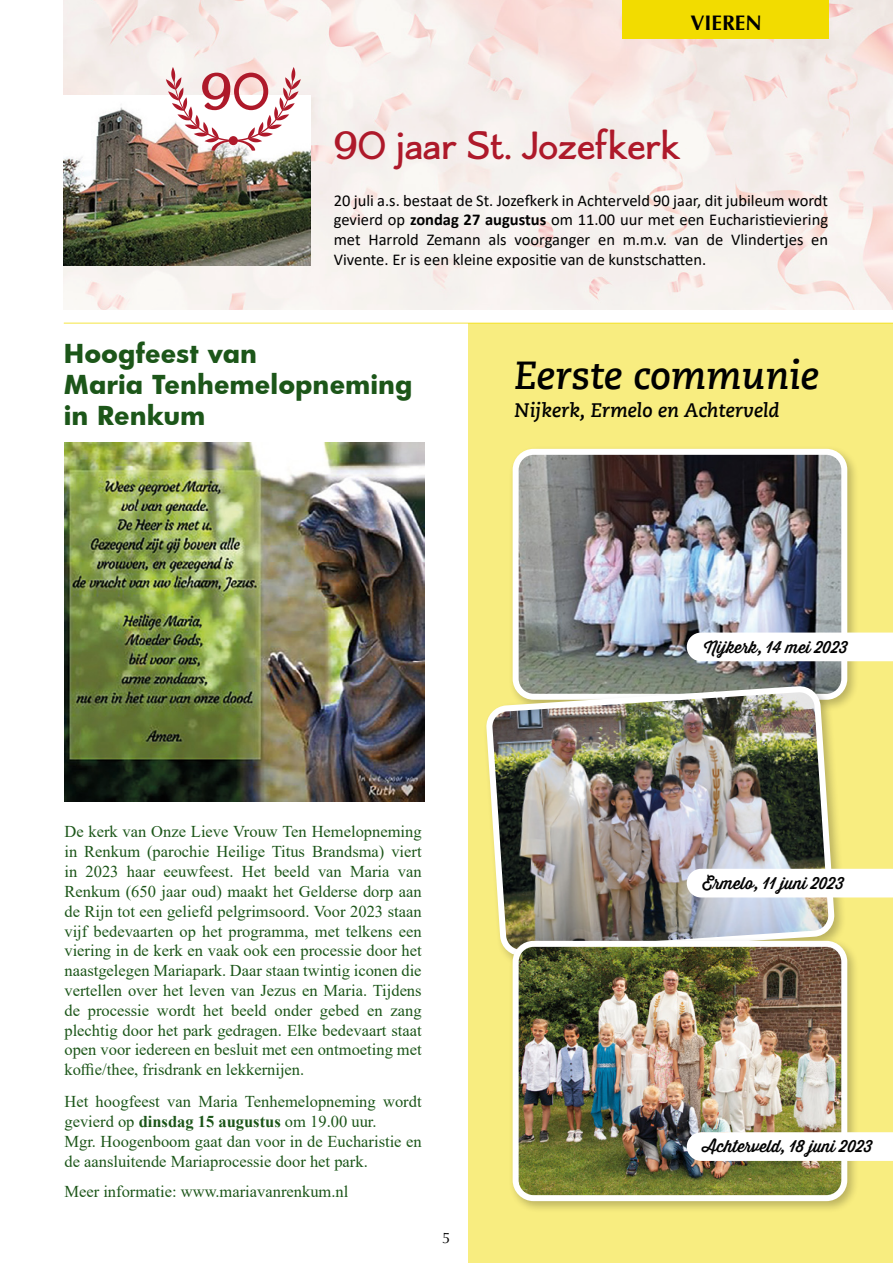
<style>
.page{position:relative;width:893px;height:1263px;background:#fff}
.page>*{position:absolute;margin:0;border:0;box-sizing:border-box;transform-origin:0 0}
.t1{font:55.5px "Boucherie Flared";color:#ae192a}
.t2{font:42px "Boucherie Flared";letter-spacing:-.02em;color:#ae192a}
.t3{font:39px "Caecilia Bold Italic Os F";color:#000}
.t4{font:700 25.5px/30.6px "Futura";color:#1c5619}
.t5{font:700 21px "Optima";color:#000}
.t6{font:19.5px "Caecilia Bold Italic Os F";color:#000}
.t7{font:16.5px/19.8px "Times New Roman";color:#1c5619;text-align:justify}
.t8{font:16.5px/19.8px "Calibri";color:#000;text-align:justify}
.t9{font:16.5px "Thirsty Rough Reg";color:#000}
.t10{font:15px "Optima";color:#000}
.s1{font-weight:700}
</style>
<div class="page">
<div style="left:468px;top:323px;width:425px;height:940px;background:#f8ed80"></div>
<img style="left:64px;top:0;width:829px;height:309px">
<div style="left:622px;top:0;width:206px;height:39px;background:#f2dc00"></div>
<img style="left:64px;top:95px;width:246px;height:171px">
<div style="left:508px;top:444px;width:352px;height:268px;background:#000;opacity:.25"></div>
<img style="left:516px;top:452px;width:328px;height:230px">
<div style="left:513px;top:449px;width:334px;height:251px;border:6px solid #fff;border-radius:18px"></div>
<div style="left:482px;top:682px;width:365px;height:286px;background:#000;opacity:.25"></div>
<img style="left:489px;top:689px;width:343px;height:264px">
<div style="left:508px;top:936px;width:352px;height:278px;background:#000;opacity:.25"></div>
<img style="left:516px;top:946px;width:328px;height:249px">
<div style="left:513px;top:941px;width:334px;height:260px;border:6px solid #fff;border-radius:18px"></div>
<img style="left:65px;top:442px;width:359px;height:359px">
<svg style="left:166px;top:67px;width:135px;height:84px"></svg>
<hr style="left:64px;top:322px;width:829px;height:2px;background:#f2dc00">
<div style="left:687px;top:632px;width:206px;height:29px;background:#fff"></div>
<div style="left:687px;top:869px;width:206px;height:28px;background:#fff"></div>
<svg style="left:687px;top:1132px;width:206px;height:29px;background:#fbfbfb"></svg>
<h1 class="t1" style="left:201px;top:59px;width:71px">90</h1>
<p class="t5" style="left:690px;top:11px;width:73px">VIEREN</p>
<h2 class="t2" style="left:334px;top:121px;width:348px">90 jaar St. Jozefkerk</h2>
<p class="t8" style="left:334px;top:190px;width:496px">20 juli a.s. bestaat de St. Jozefkerk in Achterveld 90 jaar, dit jubileum wordt gevierd op <span class="s1">zondag 27 augustus</span> om 11.00 uur met een Eucharistieviering met Harrold Zemann als voorganger en m.m.v. van de Vlindertjes en Vivente. Er is een kleine expositie van de kunstschatten.</p>
<h3 class="t4" style="left:64px;top:338px;width:350px">Hoogfeest van<br>Maria Tenhemelopneming in Renkum</h3>
<h3 class="t3" style="left:515px;top:353px;width:306px">Eerste communie</h3>
<p class="t6" style="left:515px;top:399px;width:267px">Nijkerk, Ermelo en Achterveld</p>
<p class="t7" style="left:64px;top:821px;width:359px">De kerk van Onze Lieve Vrouw Ten Hemelopneming in Renkum (parochie Heilige Titus Brandsma) viert in 2023 haar eeuwfeest. Het beeld van Maria van Renkum (650 jaar oud) maakt het Gelderse dorp aan de Rijn tot een geliefd pelgrimsoord. Voor 2023 staan vijf bedevaarten op het programma, met telkens een viering in de kerk en vaak ook een processie door het naastgelegen Mariapark. Daar staan twintig iconen die vertellen over het leven van Jezus en Maria. Tijdens de processie wordt het beeld onder gebed en zang plechtig door het park gedragen. Elke bedevaart staat open voor iedereen en besluit met een ontmoeting met koffie/thee, frisdrank en lekkernijen.</p>
<p class="t7" style="left:64px;top:1091px;width:359px;text-align:left">Het hoogfeest van Maria Tenhemelopneming wordt gevierd op <span class="s1">dinsdag 15 augustus</span> om 19.00 uur.<br>Mgr. Hoogenboom gaat dan voor in de Eucharistie en de aansluitende Mariaprocessie door het park.</p>
<p class="t7" style="left:64px;top:1181px;width:285px">Meer informatie: www.mariavanrenkum.nl</p>
<p class="t10" style="left:442px;top:1229px;width:10px">5</p>
<p class="t9" style="left:704px;top:635px;width:145px">Nijkerk, 14 mei 2023</p>
<p class="t9" style="left:702px;top:871px;width:143px">Ermelo, 11 juni 2023</p>
<p class="t9" style="left:703px;top:1134px;width:171px">Achterveld, 18 juni 2023</p>
</div>
